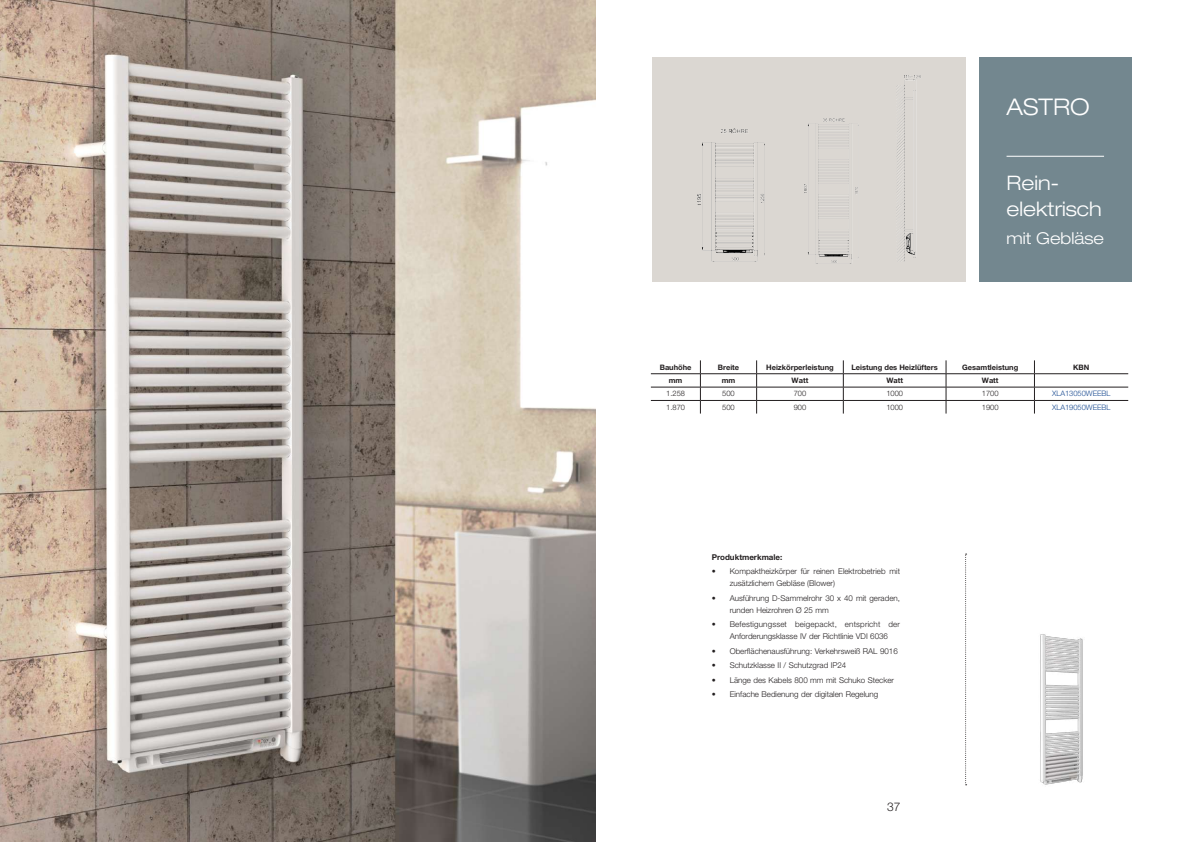
<style>
.page{position:relative;width:1191px;height:842px;background:#fff}
.page>*{position:absolute;margin:0;border:0;box-sizing:border-box;transform-origin:0 0}
.t1{font:300 expanded 23px "Helvetica Neue LT Pro";color:#fff}
.t2{font:300 expanded 20px/26px "Helvetica Neue LT Pro";color:#fff}
.t3{font:300 expanded 16.3px "Helvetica Neue LT Pro";color:#fff}
.t4{font:300 12px "Helvetica Neue LT Pro";color:#231f20}
.t5{font:300 8px/12px "Helvetica Neue LT Pro";color:#231f20}
.t6{font:700 8px "Helvetica Neue LT Pro";color:#231f20}
.t7{font:700 7.5px "Helvetica Neue LT Pro";color:#231f20}
.t8{font:300 7.5px "Helvetica Neue LT Pro";color:#231f20}
.t9{font:300 7.5px "Helvetica Neue LT Pro";color:#16488f}
</style>
<div class="page">
<img style="left:0;top:0;width:595px;height:842px">
<svg style="left:965px;top:554px;width:1px;height:231px"></svg>
<div style="left:652px;top:57px;width:313px;height:224px;background:#dbd7d2"></div>
<div style="left:979px;top:57px;width:152px;height:224px;background:#73878f"></div>
<hr style="left:1006px;top:156px;width:98px;height:1px;background:#fff">
<hr style="left:651px;top:373px;width:49px;height:1px;background:#231f20">
<hr style="left:700px;top:373px;width:56px;height:1px;background:#231f20">
<hr style="left:756px;top:373px;width:87px;height:1px;background:#231f20">
<hr style="left:843px;top:373px;width:103px;height:1px;background:#231f20">
<hr style="left:946px;top:373px;width:88px;height:1px;background:#231f20">
<hr style="left:1034px;top:373px;width:94px;height:1px;background:#231f20">
<hr style="left:651px;top:387px;width:49px;height:1px;background:#231f20">
<hr style="left:700px;top:387px;width:56px;height:1px;background:#231f20">
<hr style="left:756px;top:387px;width:87px;height:1px;background:#231f20">
<hr style="left:843px;top:387px;width:103px;height:1px;background:#231f20">
<hr style="left:946px;top:387px;width:88px;height:1px;background:#231f20">
<hr style="left:1034px;top:387px;width:94px;height:1px;background:#231f20">
<hr style="left:651px;top:400px;width:49px;height:1px;background:#231f20">
<hr style="left:700px;top:400px;width:56px;height:1px;background:#231f20">
<svg style="left:700px;top:360px;width:1px;height:54px"></svg>
<hr style="left:756px;top:400px;width:87px;height:1px;background:#231f20">
<svg style="left:756px;top:360px;width:1px;height:54px"></svg>
<hr style="left:843px;top:400px;width:103px;height:1px;background:#231f20">
<svg style="left:843px;top:360px;width:1px;height:54px"></svg>
<hr style="left:946px;top:400px;width:88px;height:1px;background:#231f20">
<svg style="left:945px;top:360px;width:1px;height:54px"></svg>
<hr style="left:1034px;top:400px;width:94px;height:1px;background:#231f20">
<svg style="left:1034px;top:360px;width:1px;height:54px"></svg>
<img style="left:1040px;top:634px;width:43px;height:151px">
<img style="left:697px;top:128px;width:68px;height:134px">
<img style="left:804px;top:118px;width:55px;height:146px">
<img style="left:896px;top:75px;width:25px;height:187px">
<h1 class="t1" style="left:1006px;top:93px;width:85px">ASTRO</h1>
<h2 class="t2" style="left:1006px;top:169px;width:97px">Rein&shy;elektrisch</h2>
<h3 class="t3" style="left:1006px;top:228px;width:99px">mit Gebläse</h3>
<p class="t7" style="left:659px;top:362px;width:33px">Bauhöhe</p>
<p class="t7" style="left:718px;top:362px;width:23px">Breite</p>
<p class="t7" style="left:766px;top:362px;width:69px">Heizkörperleistung</p>
<p class="t7" style="left:851px;top:362px;width:88px">Leistung des Heizlüfters</p>
<p class="t7" style="left:962px;top:362px;width:58px">Gesamtleistung</p>
<p class="t7" style="left:1073px;top:362px;width:18px">KBN</p>
<p class="t7" style="left:669px;top:376px;width:15px">mm</p>
<p class="t7" style="left:721px;top:376px;width:15px">mm</p>
<p class="t7" style="left:791px;top:376px;width:18px">Watt</p>
<p class="t7" style="left:886px;top:376px;width:18px">Watt</p>
<p class="t7" style="left:982px;top:376px;width:18px">Watt</p>
<p class="t8" style="left:666px;top:389px;width:20px">1.258</p>
<p class="t8" style="left:722px;top:389px;width:14px">500</p>
<p class="t8" style="left:793px;top:389px;width:14px">700</p>
<p class="t8" style="left:886px;top:389px;width:18px">1000</p>
<p class="t8" style="left:982px;top:389px;width:18px">1700</p>
<p class="t9" style="left:1052px;top:389px;width:60px">XLA13050WEEBL</p>
<p class="t8" style="left:666px;top:403px;width:20px">1.870</p>
<p class="t8" style="left:722px;top:403px;width:14px">500</p>
<p class="t8" style="left:793px;top:403px;width:14px">900</p>
<p class="t8" style="left:886px;top:403px;width:18px">1000</p>
<p class="t8" style="left:982px;top:403px;width:18px">1900</p>
<p class="t9" style="left:1052px;top:403px;width:60px">XLA19050WEEBL</p>
<p class="t6" style="left:711px;top:552px;width:72px">Produktmerkmale:</p>
<p class="t5" style="left:729px;top:565px;width:172px;text-indent:-18px">• Kompaktheizkörper für reinen Elektrobetrieb mit zusätzlichem Gebläse (Blower)</p>
<p class="t5" style="left:729px;top:592px;width:172px;text-indent:-18px">• Ausführung D-Sammelrohr 30 x 40 mit geraden, runden Heizrohren Ø 25 mm</p>
<p class="t5" style="left:729px;top:618px;width:172px;text-indent:-18px">• Befestigungsset beigepackt, entspricht der<br>Anforderungsklasse IV der Richtlinie VDI 6036</p>
<p class="t5" style="left:711px;top:645px;width:187px">• Oberflächenausführung: Verkehrsweiß RAL 9016</p>
<p class="t5" style="left:711px;top:659px;width:136px">• Schutzklasse II / Schutzgrad IP24</p>
<p class="t5" style="left:711px;top:674px;width:184px">• Länge des Kabels 800 mm mit Schuko Stecker</p>
<p class="t5" style="left:711px;top:688px;width:168px">• Einfache Bedienung der digitalen Regelung</p>
<h3 class="t4" style="left:887px;top:799px;width:15px">37</h3>
</div>
